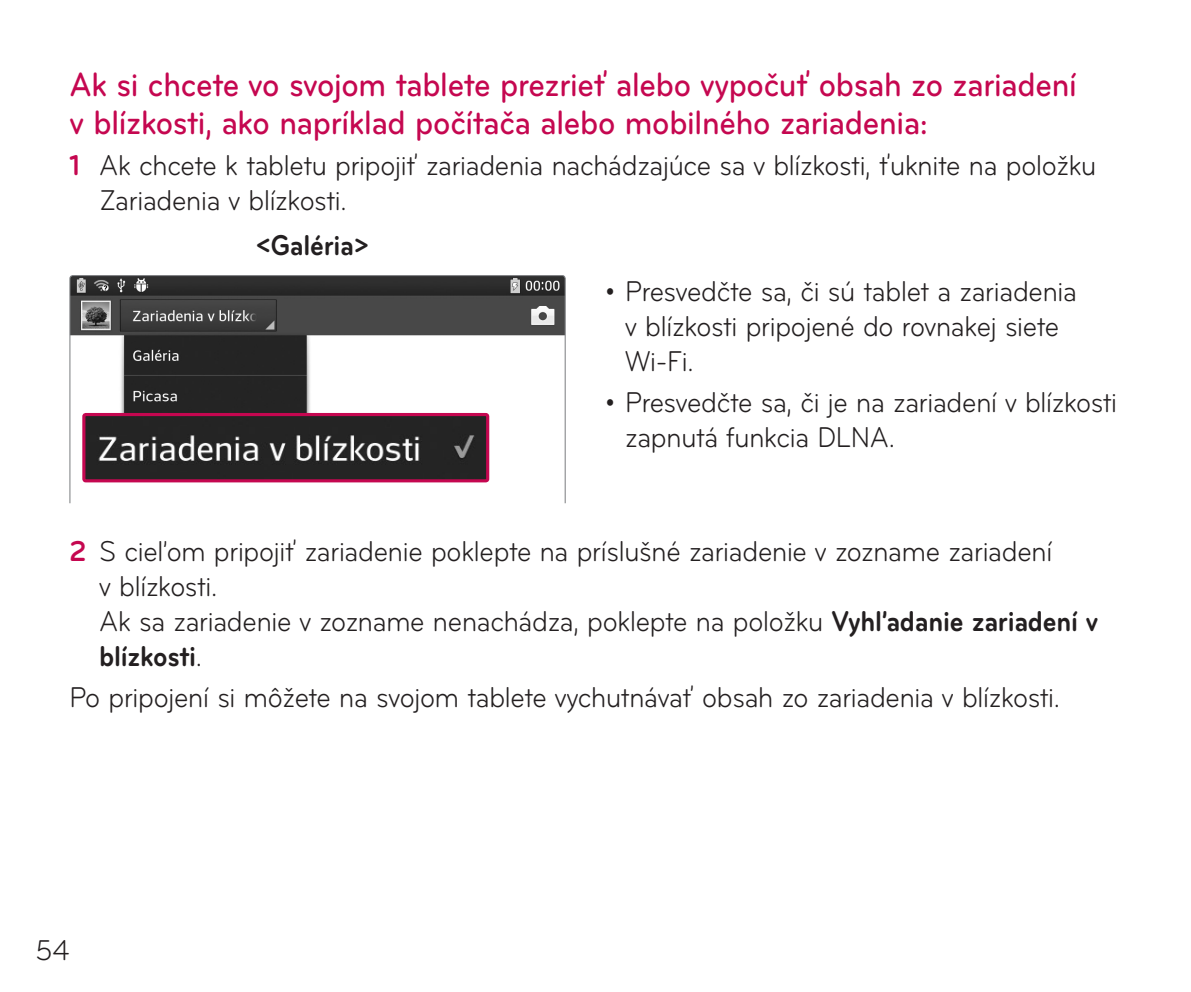
<style>
.page{position:relative;width:1191px;height:992px;background:#fff}
.page>*{position:absolute;margin:0;border:0;box-sizing:border-box;transform-origin:0 0}
.Head_03{font:500 35px/38.5px "Bryant LG";letter-spacing:-.01em;color:#c50750;scale:.9 1}
.main{font:29.75px/35px "Bryant LG";letter-spacing:-.01em;color:#231f20;scale:.9 1}
.main_Num{font:29.75px/35px "Bryant LG";letter-spacing:-.01em;color:#231f20;scale:.9 1}
.main_Num_1{font:29.75px/35px "Bryant LG";letter-spacing:-.01em;color:#231f20;scale:.9 1}
.main-2{font:700 29.75px "Bryant LG";letter-spacing:-.01em;color:#231f20;scale:.9 1}
.s1{font-weight:700;color:#c50750}
.s2{font-weight:700}
</style>
<div class="page">
<svg style="left:69px;top:275px;width:497px;height:229px"></svg>
<img style="left:86px;top:417px;width:399px;height:61px">
<div style="left:82px;top:413px;width:407px;height:69px;border:3px solid #c50750;border-radius:2px"></div>
<p class="Head_03" style="left:69px;top:65px;width:1120px">Ak si chcete vo svojom tablete prezrieť alebo vypočuť obsah zo zariadení v blízkosti, ako napríklad počítača alebo mobilného zariadenia:</p>
<p class="main_Num_1" style="left:99px;top:148px;width:1109px;text-indent:-30px"><span class="s1">1</span> Ak chcete k tabletu pripojiť zariadenia nachádzajúce sa v blízkosti, ťuknite na položku<br>Zariadenia v blízkosti.</p>
<p class="main-2" style="left:256px;top:227px;width:127px">&lt;Galéria&gt;</p>
<p class="main" style="left:625px;top:274px;width:503px;text-indent:-20px">• Presvedčte sa, či sú tablet a zariadenia v blízkosti pripojené do rovnakej siete<br>Wi-Fi.</p>
<p class="main" style="left:625px;top:385px;width:548px;text-indent:-20px">• Presvedčte sa, či je na zariadení v blízkosti zapnutá funkcia DLNA.</p>
<p class="main_Num" style="left:99px;top:534px;width:1111px;text-indent:-30px"><span class="s1">2</span> S cieľom pripojiť zariadenie poklepte na príslušné zariadenie v zozname zariadení<br>v blízkosti.<br>Ak sa zariadenie v zozname nenachádza, poklepte na položku <span class="s2">Vyhľadanie zariadení v blízkosti</span>.</p>
<p class="main" style="left:69px;top:680px;width:1102px">Po pripojení si môžete na svojom tablete vychutnávať obsah zo zariadenia v blízkosti.</p>
<p class="main_Num" style="left:36px;top:933px;width:39px">54</p>
</div>
